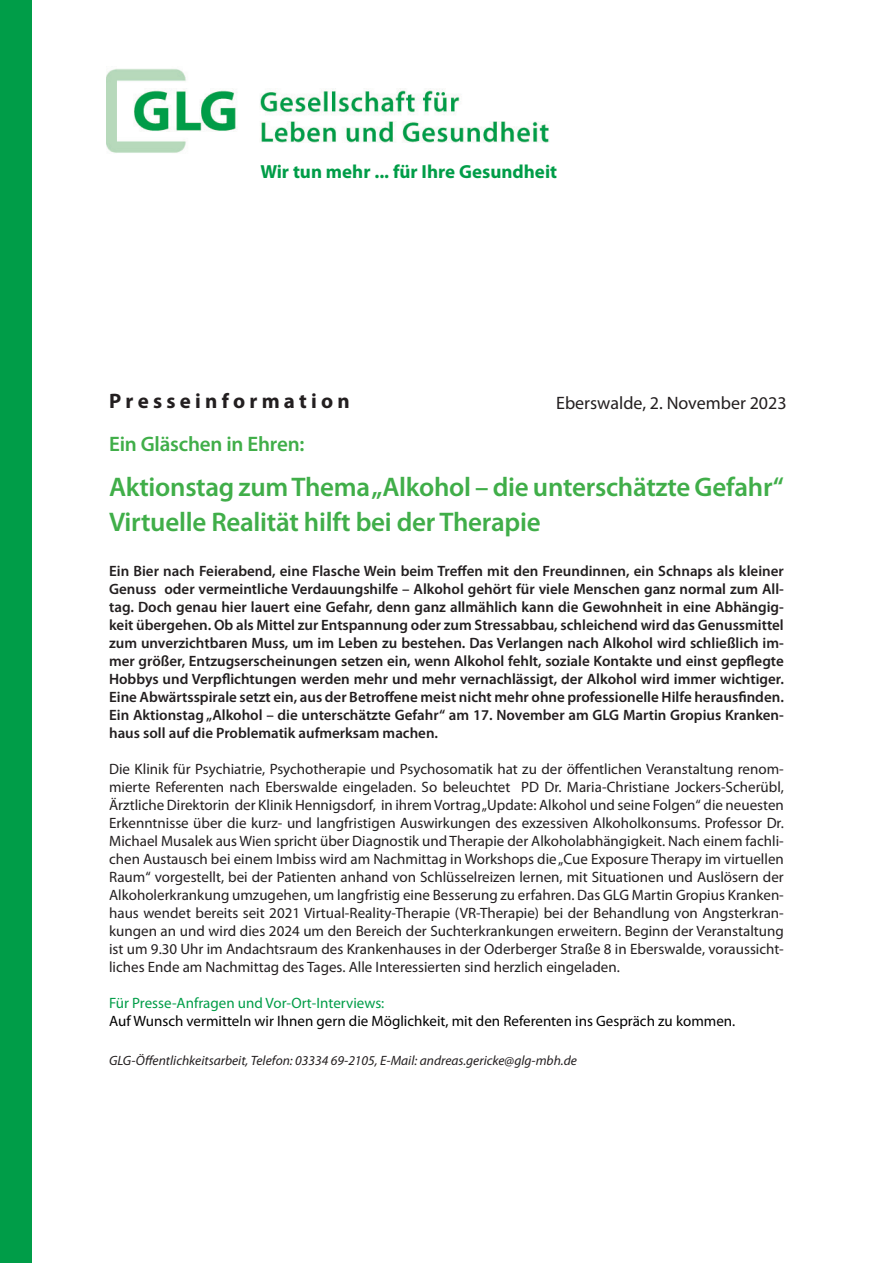
<style>
.page{position:relative;width:893px;height:1263px;background:#fff}
.page>*{position:absolute;margin:0;border:0;box-sizing:border-box;transform-origin:0 0}
.t1{font:600 27px/34.5px "Myriad Pro";letter-spacing:-.01em;color:#40ae49}
.t2{font:600 21px "Myriad Pro";letter-spacing:-.01em;color:#40ae49}
.t3{font:700 21px "Myriad Pro";color:#231f20}
.t4{font:700 18.9px "Myriad Pro";color:#009d48}
.t5{font:18px "Myriad Pro";color:#231f20}
.t6{font:15px/18px "Myriad Pro";color:#231f20;text-align:justify}
.t7{font:600 15px/18px "Myriad Pro";color:#231f20;text-align:justify}
.t8{font:15px "Myriad Pro";color:#000}
.t9{font:15px "Myriad Pro";color:#009d48}
.t10{font:italic 13.5px "Myriad Pro";color:#231f20}
</style>
<div class="page">
<div style="left:0;top:0;width:32px;height:1263px;background:#009d48"></div>
<img style="left:107px;top:69px;width:442px;height:84px">
<p class="t4" style="left:260px;top:159px;width:298px">Wir tun mehr ... für Ihre Gesundheit</p>
<h2 class="t3" style="left:109px;top:387px;width:242px">P r e s s e i n f o r m a t i o n</h2>
<h2 class="t2" style="left:109px;top:431px;width:197px">Ein Gläschen in Ehren:</h2>
<h1 class="t1" style="left:109px;top:469px;width:676px">Aktionstag zum Thema „Alkohol – die unterschätzte Gefahr“<br>Virtuelle Realität hilft bei der Therapie</h1>
<p class="t7" style="left:109px;top:561px;width:676px">Ein Bier nach Feierabend, eine Flasche Wein beim Treffen mit den Freundinnen, ein Schnaps als kleiner Genuss oder vermeintliche Verdauungshilfe – Alkohol gehört für viele Menschen ganz normal zum All&shy;tag. Doch genau hier lauert eine Gefahr, denn ganz allmählich kann die Gewohnheit in eine Abhängig&shy;keit übergehen. Ob als Mittel zur Entspannung oder zum Stressabbau, schleichend wird das Genussmittel zum unverzichtbaren Muss, um im Leben zu bestehen. Das Verlangen nach Alkohol wird schließlich im&shy;mer größer, Entzugserscheinungen setzen ein, wenn Alkohol fehlt, soziale Kontakte und einst gepflegte Hobbys und Verpflichtungen werden mehr und mehr vernachlässigt, der Alkohol wird immer wichtiger.<br>Eine Abwärtsspirale setzt ein, aus der Betroffene meist nicht mehr ohne professionelle Hilfe herausfinden.<br>Ein Aktionstag „Alkohol – die unterschätzte Gefahr“ am 17. November am GLG Martin Gropius Kranken&shy;haus soll auf die Problematik aufmerksam machen.</p>
<p class="t6" style="left:109px;top:759px;width:676px">Die Klinik für Psychiatrie, Psychotherapie und Psychosomatik hat zu der öffentlichen Veranstaltung renom&shy;mierte Referenten nach Eberswalde eingeladen. So beleuchtet PD Dr. Maria-Christiane Jockers-Scherübl, Ärztliche Direktorin der Klinik Hennigsdorf, in ihrem Vortrag „Update: Alkohol und seine Folgen“ die neuesten Erkenntnisse über die kurz- und langfristigen Auswirkungen des exzessiven Alkoholkonsums. Professor Dr.<br>Michael Musalek aus Wien spricht über Diagnostik und Therapie der Alkoholabhängigkeit. Nach einem fachli&shy;chen Austausch bei einem Imbiss wird am Nachmittag in Workshops die „Cue Exposure Therapy im virtuellen Raum“ vorgestellt, bei der Patienten anhand von Schlüsselreizen lernen, mit Situationen und Auslösern der Alkoholerkrankung umzugehen, um langfristig eine Besserung zu erfahren. Das GLG Martin Gropius Kranken&shy;haus wendet bereits seit 2021 Virtual-Reality-Therapie (VR-Therapie) bei der Behandlung von Angsterkran&shy;kungen an und wird dies 2024 um den Bereich der Suchterkrankungen erweitern. Beginn der Veranstaltung ist um 9.30 Uhr im Andachtsraum des Krankenhauses in der Oderberger Straße 8 in Eberswalde, voraussicht&shy;liches Ende am Nachmittag des Tages. Alle Interessierten sind herzlich eingeladen.</p>
<p class="t9" style="left:109px;top:993px;width:277px">Für Presse-Anfragen und Vor-Ort-Interviews:</p>
<p class="t8" style="left:109px;top:1011px;width:628px">Auf Wunsch vermitteln wir Ihnen gern die Möglichkeit, mit den Referenten ins Gespräch zu kommen.</p>
<p class="t10" style="left:109px;top:1052px;width:469px">GLG-Öffentlichkeitsarbeit, Telefon: 03334 69-2105, E-Mail: andreas.gericke@glg-mbh.de</p>
<p class="t5" style="left:556px;top:392px;width:232px">Eberswalde, 2. November 2023</p>
</div>
